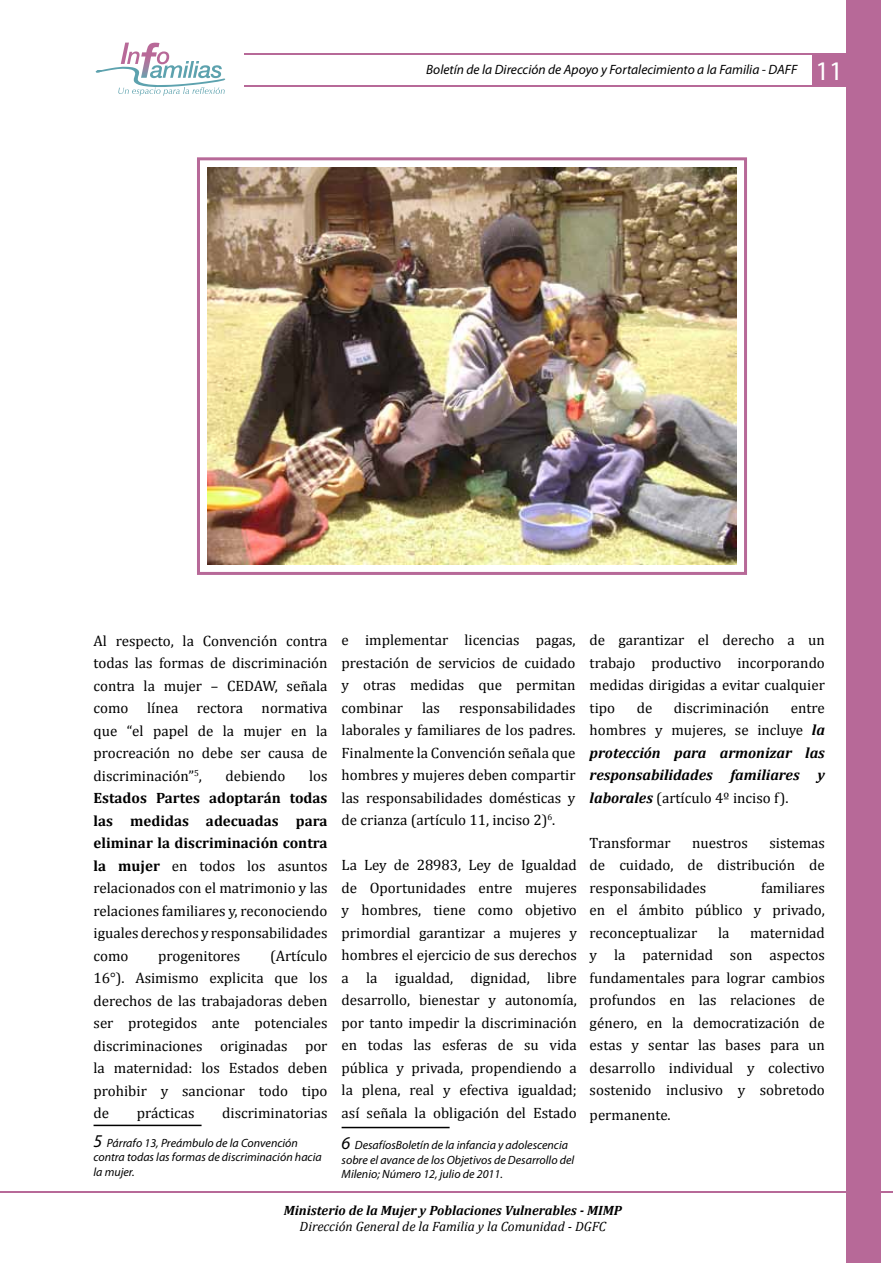
<style>
.page{position:relative;width:893px;height:1263px;background:#fff}
.page>*{position:absolute;margin:0;border:0;box-sizing:border-box;transform-origin:0 0}
.t1{font:15px/22.5px "Cambria";color:#000;text-align:justify}
.t2{font:italic 700 15px/22.5px "Cambria";color:#000;text-align:justify}
.t3{font:italic 13.5px "Myriad Pro";color:#000}
.t4{font:italic 700 13.5px "Cambria";color:#000}
.t5{font:italic 13.5px "Cambria";color:#000}
.t6{font:italic 12px/14.4px "Myriad Pro";color:#000}
.s1{font-style:normal;font-size:27px;color:#fff}
.s2{font-weight:700}
.s3{font-size:18px}
.s4{font-weight:400;font-style:normal}
</style>
<div class="page">
<div style="left:812px;top:53px;width:34px;height:34px;background:#b76998"></div>
<div style="left:846px;top:0;width:34px;height:1263px;background:#b76998"></div>
<svg style="left:95px;top:43px;width:130px;height:53px"></svg>
<hr style="left:0;top:1191px;width:893px;height:1px;background:#b76998">
<hr style="left:244px;top:53px;width:568px;height:2px;background:#b76998">
<hr style="left:244px;top:86px;width:568px;height:1px;background:#b76998">
<hr style="left:94px;top:1125px;width:108px;height:1px;background:#000">
<hr style="left:342px;top:1127px;width:108px;height:1px;background:#000">
<img style="left:208px;top:168px;width:528px;height:396px">
<div style="left:197px;top:157px;width:550px;height:418px;border:3px solid #b76998"></div>
<p class="t3" style="left:426px;top:61px;width:418px">Boletín de la Dirección de Apoyo y Fortalecimiento a la Familia - DAFF <span class="s1">11</span></p>
<p class="t1" style="left:94px;top:629px;width:235px">Al respecto, la Convención contra todas las formas de discriminación contra la mujer – CEDAW, señala como línea rectora normativa que “el papel de la mujer en la procreación no debe ser causa de discriminación”<sup>5</sup>,</p>
<p class="t1" style="left:226px;top:764px;width:61px">debiendo</p>
<p class="t1" style="left:309px;top:764px;width:20px">los</p>
<p class="t1" style="left:94px;top:787px;width:235px"><span class="s2">Estados Partes adoptarán todas las medidas adecuadas para eliminar la discriminación contra la mujer</span> en todos los asuntos relacionados con el matrimonio y las relaciones familiares y, reconociendo iguales derechos y responsabilidades como</p>
<p class="t1" style="left:94px;top:944px;width:235px;text-indent:176px">(Artículo 16°). Asimismo explicita que los derechos de las trabajadoras deben ser protegidos ante potenciales discriminaciones originadas por la maternidad: los Estados deben prohibir y sancionar todo tipo de</p>
<p class="t1" style="left:158px;top:944px;width:84px">progenitores</p>
<p class="t1" style="left:137px;top:1102px;width:59px">prácticas</p>
<p class="t1" style="left:222px;top:1102px;width:107px">discriminatorias</p>
<p class="t6" style="left:94px;top:1135px;width:230px"><span class="s3">5</span> Párrafo 13, Preámbulo de la Convención contra todas las formas de discriminación hacia la mujer.</p>
<p class="t1" style="left:342px;top:629px;width:235px">e implementar licencias pagas, prestación de servicios de cuidado y otras medidas que permitan combinar</p>
<p class="t1" style="left:342px;top:696px;width:235px;text-indent:117px">responsabilidades laborales y familiares de los padres.<br>Finalmente la Convención señala que hombres y mujeres deben compartir las responsabilidades domésticas y de crianza (artículo 11, inciso 2)<sup>6</sup>.</p>
<p class="t1" style="left:342px;top:854px;width:237px">La Ley de 28983, Ley de Igualdad de Oportunidades entre mujeres y hombres, tiene como objetivo primordial garantizar a mujeres y hombres el ejercicio de sus derechos a la igualdad, dignidad, libre desarrollo, bienestar y autonomía, por tanto impedir la discriminación en todas las esferas de su vida pública y privada, propendiendo a la plena, real y efectiva igualdad; así señala la obligación del Estado</p>
<p class="t6" style="left:342px;top:1138px;width:234px"><span class="s3">6</span> DesafíosBoletín de la infancia y adolescencia sobre el avance de los Objetivos de Desarrollo del<br>Milenio; Número 12, julio de 2011.</p>
<p class="t1" style="left:422px;top:696px;width:19px">las</p>
<p class="t1" style="left:590px;top:629px;width:237px">de garantizar el derecho a un trabajo productivo incorporando medidas dirigidas a evitar cualquier tipo</p>
<p class="t1" style="left:637px;top:696px;width:17px">de</p>
<p class="t1" style="left:674px;top:696px;width:97px">discriminación</p>
<p class="t2" style="left:590px;top:696px;width:237px;text-indent:201px"><span class="s4">entre hombres y mujeres, se incluye</span> la protección para armonizar las responsabilidades familiares y laborales <span class="s4">(artículo 4º inciso f).</span></p>
<p class="t1" style="left:590px;top:831px;width:83px">Transformar</p>
<p class="t1" style="left:692px;top:831px;width:57px">nuestros</p>
<p class="t1" style="left:590px;top:831px;width:237px;text-indent:180px">sistemas de cuidado, de distribución de responsabilidades</p>
<p class="t1" style="left:590px;top:876px;width:237px;text-indent:172px">familiares en el ámbito público y privado, reconceptualizar</p>
<p class="t1" style="left:590px;top:921px;width:237px;text-indent:160px">maternidad y la paternidad son aspectos fundamentales para lograr cambios profundos en las relaciones de género, en la democratización de estas y sentar las bases para un desarrollo individual y colectivo sostenido inclusivo y sobretodo</p>
<p class="t1" style="left:590px;top:1104px;width:83px">permanente.</p>
<p class="t1" style="left:718px;top:921px;width:13px">la</p>
<p class="t4" style="left:284px;top:1202px;width:340px">Ministerio de la Mujer y Poblaciones Vulnerables - MIMP</p>
<p class="t5" style="left:300px;top:1218px;width:308px">Dirección General de la Familia y la Comunidad - DGFC</p>
</div>
